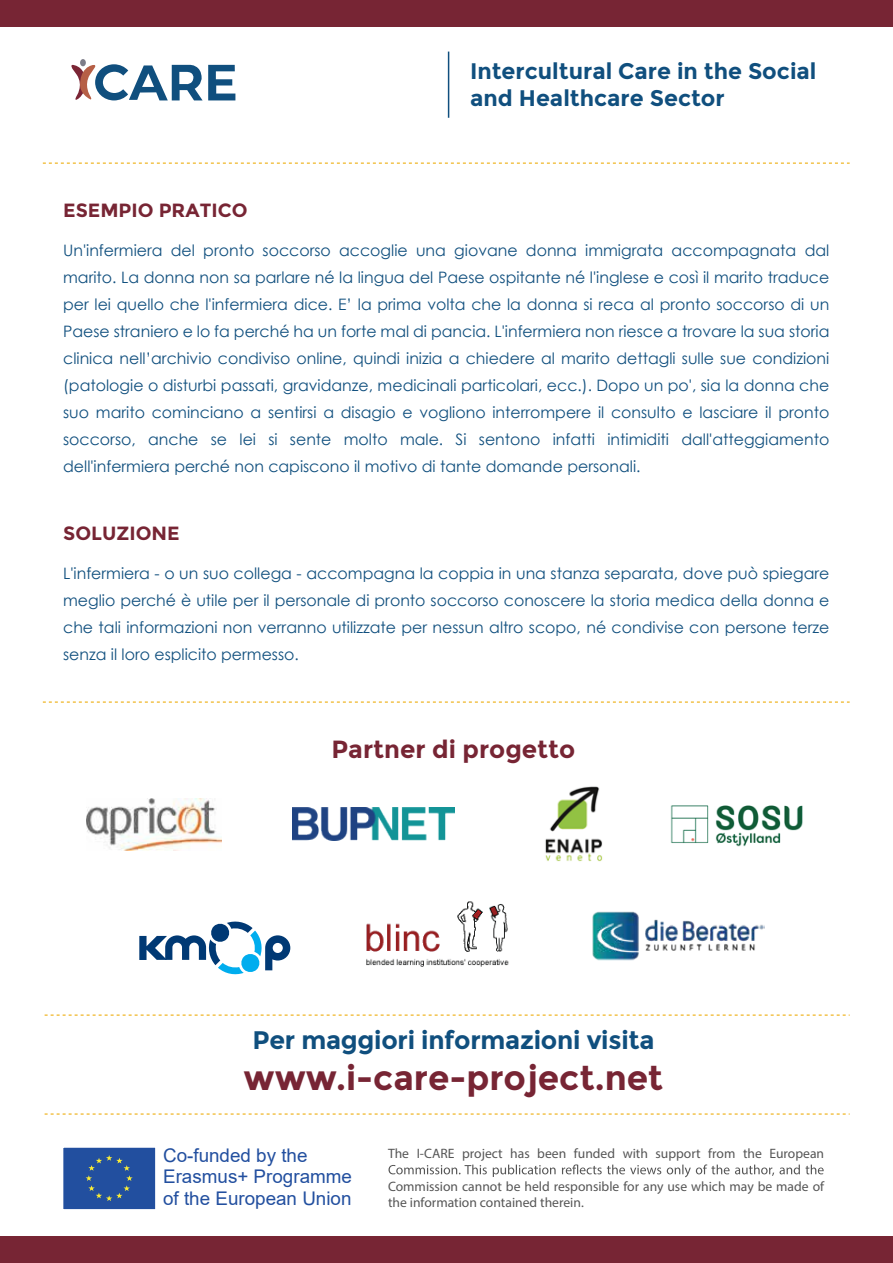
<style>
.page{position:relative;width:893px;height:1263px;background:#fff}
.page>*{position:absolute;margin:0;border:0;box-sizing:border-box;transform-origin:0 0}
.t1{font:700 34.65px "Montserrat";color:#772534}
.t2{font:700 25.35px "Montserrat";letter-spacing:-.01em;color:#104f7e}
.t3{font:700 24.9px "Montserrat";color:#772534}
.t4{font:700 22.5px/27px "Montserrat";color:#104f7e}
.t5{font:700 19.05px "Montserrat";color:#772534}
.t6{font:18.75px/21.1px "Arial";color:#224f9f}
.t7{font:15.75px/27px "Century Gothic";color:#104f7e;text-align:justify}
.t8{font:13.65px/16.4px "Myriad Pro";color:#565656}
</style>
<div class="page">
<div style="left:1px;top:0;width:892px;height:27px;background:#772534"></div>
<div style="left:1px;top:1236px;width:892px;height:27px;background:#772534"></div>
<div style="left:80px;top:59px;width:6px;height:7px;background:#7d7d89;border-radius:50%"></div>
<svg style="left:71px;top:63px;width:164px;height:38px"></svg>
<div style="left:62px;top:1146px;width:95px;height:64px;background:#224f9f;border:2px solid #fff"></div>
<svg style="left:86px;top:1155px;width:47px;height:46px"></svg>
<svg style="left:388px;top:1164px;width:436px;height:13px"></svg>
<hr style="left:448px;top:52px;width:1px;height:66px;background:#104f7e">
<svg style="left:43px;top:162px;width:807px;height:2px"></svg>
<svg style="left:43px;top:701px;width:807px;height:2px"></svg>
<img style="left:86px;top:798px;width:135px;height:52px">
<img style="left:367px;top:901px;width:142px;height:66px">
<img style="left:292px;top:808px;width:162px;height:32px">
<img style="left:545px;top:786px;width:58px;height:76px">
<img style="left:671px;top:805px;width:132px;height:41px">
<img style="left:592px;top:911px;width:172px;height:50px">
<svg style="left:45px;top:1014px;width:805px;height:2px"></svg>
<svg style="left:45px;top:1113px;width:805px;height:2px"></svg>
<svg style="left:139px;top:921px;width:151px;height:54px"></svg>
<h3 class="t4" style="left:470px;top:58px;width:348px">Intercultural Care in the Social and Healthcare Sector</h3>
<p class="t5" style="left:63px;top:199px;width:186px">ESEMPIO PRATICO</p>
<p class="t7" style="left:63px;top:236px;width:768px">Un'infermiera del pronto soccorso accoglie una giovane donna immigrata accompagnata dal marito. La donna non sa parlare né la lingua del Paese ospitante né l'inglese e così il marito traduce per lei quello che l'infermiera dice. E’ la prima volta che la donna si reca al pronto soccorso di un Paese straniero e lo fa perché ha un forte mal di pancia. L'infermiera non riesce a trovare la sua storia clinica nell’archivio condiviso online, quindi inizia a chiedere al marito dettagli sulle sue condizioni (patologie o disturbi passati, gravidanze, medicinali particolari, ecc.). Dopo un po', sia la donna che suo marito cominciano a sentirsi a disagio e vogliono interrompere il consulto e lasciare il pronto soccorso, anche se lei si sente molto male. Si sentono infatti intimiditi dall'atteggiamento dell'infermiera perché non capiscono il motivo di tante domande personali.</p>
<p class="t5" style="left:63px;top:522px;width:118px">SOLUZIONE</p>
<p class="t7" style="left:63px;top:559px;width:768px">L'infermiera - o un suo collega - accompagna la coppia in una stanza separata, dove può spiegare meglio perché è utile per il personale di pronto soccorso conoscere la storia medica della donna e che tali informazioni non verranno utilizzate per nessun altro scopo, né condivise con persone terze senza il loro esplicito permesso.</p>
<h3 class="t3" style="left:331px;top:734px;width:245px">Partner di progetto</h3>
<h2 class="t2" style="left:252px;top:1025px;width:403px">Per maggiori informazioni visita</h2>
<h1 class="t1" style="left:243px;top:1057px;width:421px">www.i-care-project.net</h1>
<p class="t6" style="left:163px;top:1145px;width:190px">Co-funded by the<br>Erasmus+ Programme of the European Union</p>
<p class="t8" style="left:388px;top:1145px;width:438px">The I-CARE project has been funded with support from the European</p>
<p class="t8" style="left:388px;top:1178px;width:438px">Commission cannot be held responsible for any use which may be made of the information contained therein.</p>
</div>
